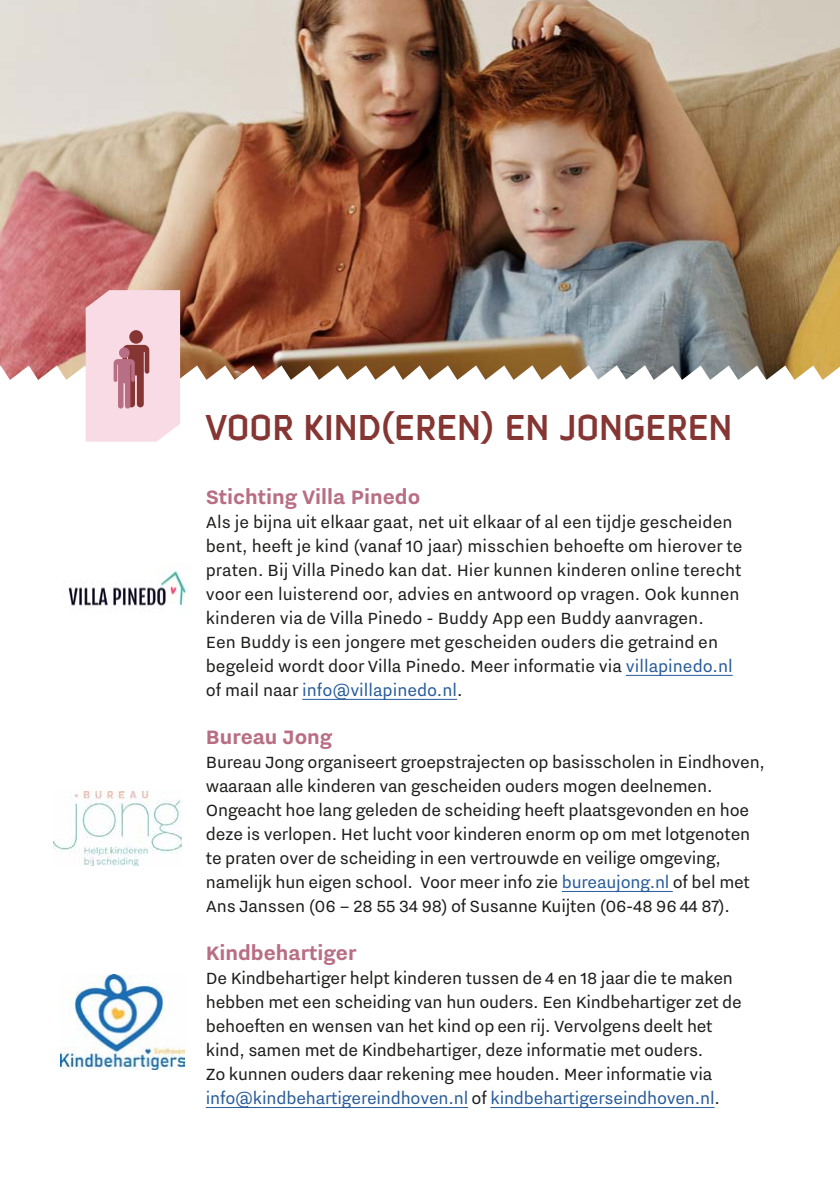
<style>
.page{position:relative;width:840px;height:1191px;background:#fff}
.page>*{position:absolute;margin:0;border:0;box-sizing:border-box;transform-origin:0 0}
.Kop_eindhoventip_H1{font:36px "Eindhoven Type";color:#853532}
.kopje_H2{font:700 24px "Nitti Eindhoven";color:#b86e84}
.body_P{font:20px/24px "Nitti Eindhoven";letter-spacing:-.01em;color:#1d1d1b}
.s1{color:#275b9b}
</style>
<div class="page">
<img style="left:0;top:0;width:839px;height:365px">
<svg style="left:0;top:365px;width:839px;height:59px"></svg>
<svg style="left:86px;top:290px;width:94px;height:152px;background:#ecc7d1"></svg>
<img style="left:68px;top:570px;width:119px;height:37px">
<img style="left:53px;top:791px;width:128px;height:74px">
<img style="left:60px;top:975px;width:124px;height:94px">
<hr style="left:625px;top:675px;width:107px;height:1px;background:#275b9b">
<hr style="left:302px;top:699px;width:155px;height:1px;background:#275b9b">
<hr style="left:561px;top:891px;width:111px;height:1px;background:#275b9b">
<hr style="left:206px;top:1107px;width:262px;height:1px;background:#275b9b">
<hr style="left:490px;top:1107px;width:224px;height:1px;background:#275b9b">
<h1 class="Kop_eindhoventip_H1" style="left:206px;top:404px;width:528px">VOOR KIND(EREN) EN JONGEREN</h1>
<h2 class="kopje_H2" style="left:206px;top:484px;width:216px">Stichting Villa Pinedo</h2>
<p class="body_P" style="left:206px;top:510px;width:538px">Als je bijna uit elkaar gaat, net uit elkaar of al een tijdje gescheiden bent, heeft je kind (vanaf 10 jaar) misschien behoefte om hierover te praten. Bij Villa Pinedo kan dat. Hier kunnen kinderen online terecht voor een luisterend oor, advies en antwoord op vragen. Ook kunnen kinderen via de Villa Pinedo - Buddy App een Buddy aanvragen.<br>Een Buddy is een jongere met gescheiden ouders die getraind en begeleid wordt door Villa Pinedo. Meer informatie via <span class="s1">villapinedo.nl </span>of mail naar <span class="s1">info@villapinedo.nl</span>.</p>
<h2 class="kopje_H2" style="left:206px;top:724px;width:128px">Bureau Jong</h2>
<p class="body_P" style="left:206px;top:750px;width:560px">Bureau Jong organiseert groepstrajecten op basisscholen in Eindhoven, waaraan alle kinderen van gescheiden ouders mogen deelnemen.<br>Ongeacht hoe lang geleden de scheiding heeft plaatsgevonden en hoe deze is verlopen. Het lucht voor kinderen enorm op om met lotgenoten te praten over de scheiding in een vertrouwde en veilige omgeving, namelijk hun eigen school. Voor meer info zie <span class="s1">bureaujong.nl</span> of bel met Ans Janssen (06 – 28 55 34 98) of Susanne Kuijten (06-48 96 44 87).</p>
<h2 class="kopje_H2" style="left:206px;top:940px;width:152px">Kindbehartiger</h2>
<p class="body_P" style="left:206px;top:966px;width:537px">De Kindbehartiger helpt kinderen tussen de 4 en 18 jaar die te maken hebben met een scheiding van hun ouders. Een Kindbehartiger zet de behoeften en wensen van het kind op een rij. Vervolgens deelt het kind, samen met de Kindbehartiger, deze informatie met ouders.<br>Zo kunnen ouders daar rekening mee houden. Meer informatie via <span class="s1">info@kindbehartigereindhoven.nl</span> of <span class="s1">kindbehartigerseindhoven.nl</span>.</p>
</div>
